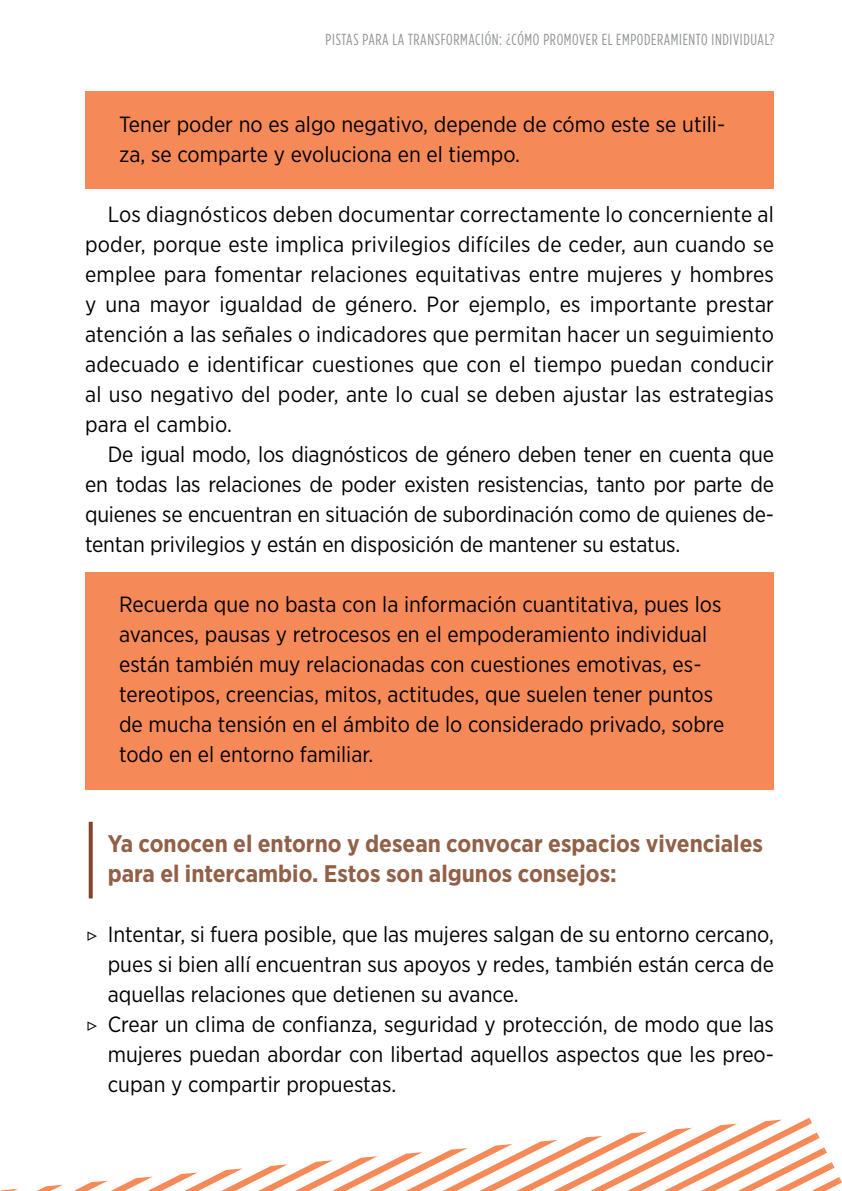
<style>
.page{position:relative;width:842px;height:1191px;background:#fff}
.page>*{position:absolute;margin:0;border:0;box-sizing:border-box;transform-origin:0 0}
.SUB_2{font:700 24px/30px "Gotham Narrow";color:#916047}
.CT{font:22px/30px "Gotham Narrow";color:#000;text-align:justify}
.notas{font:22px/30px "Gotham Narrow";color:#000}
.t1{font:16px "Gotham Condensed";letter-spacing:.04em;color:#939598}
.s1{font-family:"Montserrat";font-weight:300}
</style>
<div class="page">
<div style="left:85px;top:92px;width:689px;height:97px;background:#f68958"></div>
<div style="left:85px;top:572px;width:689px;height:217px;background:#f68958"></div>
<svg style="left:89px;top:821px;width:4px;height:77px"></svg>
<svg style="left:0;top:1188px;width:18px;height:3px"></svg>
<svg style="left:37px;top:1184px;width:26px;height:7px"></svg>
<svg style="left:74px;top:1117px;width:768px;height:74px"></svg>
<p class="t1" style="left:326px;top:30px;width:450px">PISTAS PARA LA TRANSFORMACIÓN: ¿CÓMO PROMOVER EL EMPODERAMIENTO INDIVIDUAL?</p>
<p class="notas" style="left:119px;top:109px;width:608px">Tener poder no es algo negativo, depende de cómo este se utili&shy;za, se comparte y evoluciona en el tiempo.</p>
<p class="CT" style="left:85px;top:199px;width:690px;text-indent:23px">Los diagnósticos deben documentar correctamente lo concerniente al poder, porque este implica privilegios difíciles de ceder, aun cuando se emplee para fomentar relaciones equitativas entre mujeres y hombres y una mayor igualdad de género. Por ejemplo, es importante prestar atención a las señales o indicadores que permitan hacer un seguimiento adecuado e identificar cuestiones que con el tiempo puedan conducir al uso negativo del poder, ante lo cual se deben ajustar las estrategias para el cambio.</p>
<p class="CT" style="left:85px;top:439px;width:690px;text-indent:23px">De igual modo, los diagnósticos de género deben tener en cuenta que en todas las relaciones de poder existen resistencias, tanto por parte de quienes se encuentran en situación de subordinación como de quienes de&shy;tentan privilegios y están en disposición de mantener su estatus.</p>
<p class="notas" style="left:119px;top:589px;width:607px">Recuerda que no basta con la información cuantitativa, pues los avances, pausas y retrocesos en el empoderamiento individual están también muy relacionadas con cuestiones emotivas, es&shy;tereotipos, creencias, mitos, actitudes, que suelen tener puntos de mucha tensión en el ámbito de lo considerado privado, sobre todo en el entorno familiar.</p>
<p class="SUB_2" style="left:108px;top:828px;width:657px">Ya conocen el entorno y desean convocar espacios vivenciales para el intercambio. Estos son algunos consejos:</p>
<p class="CT" style="left:108px;top:919px;width:668px;text-indent:-23px"><span class="s1">▷</span> Intentar, si fuera posible, que las mujeres salgan de su entorno cercano, pues si bien allí encuentran sus apoyos y redes, también están cerca de aquellas relaciones que detienen su avance.</p>
<p class="CT" style="left:108px;top:1009px;width:668px;text-indent:-23px"><span class="s1">▷</span> Crear un clima de confianza, seguridad y protección, de modo que las mujeres puedan abordar con libertad aquellos aspectos que les preo&shy;cupan y compartir propuestas.</p>
</div>
